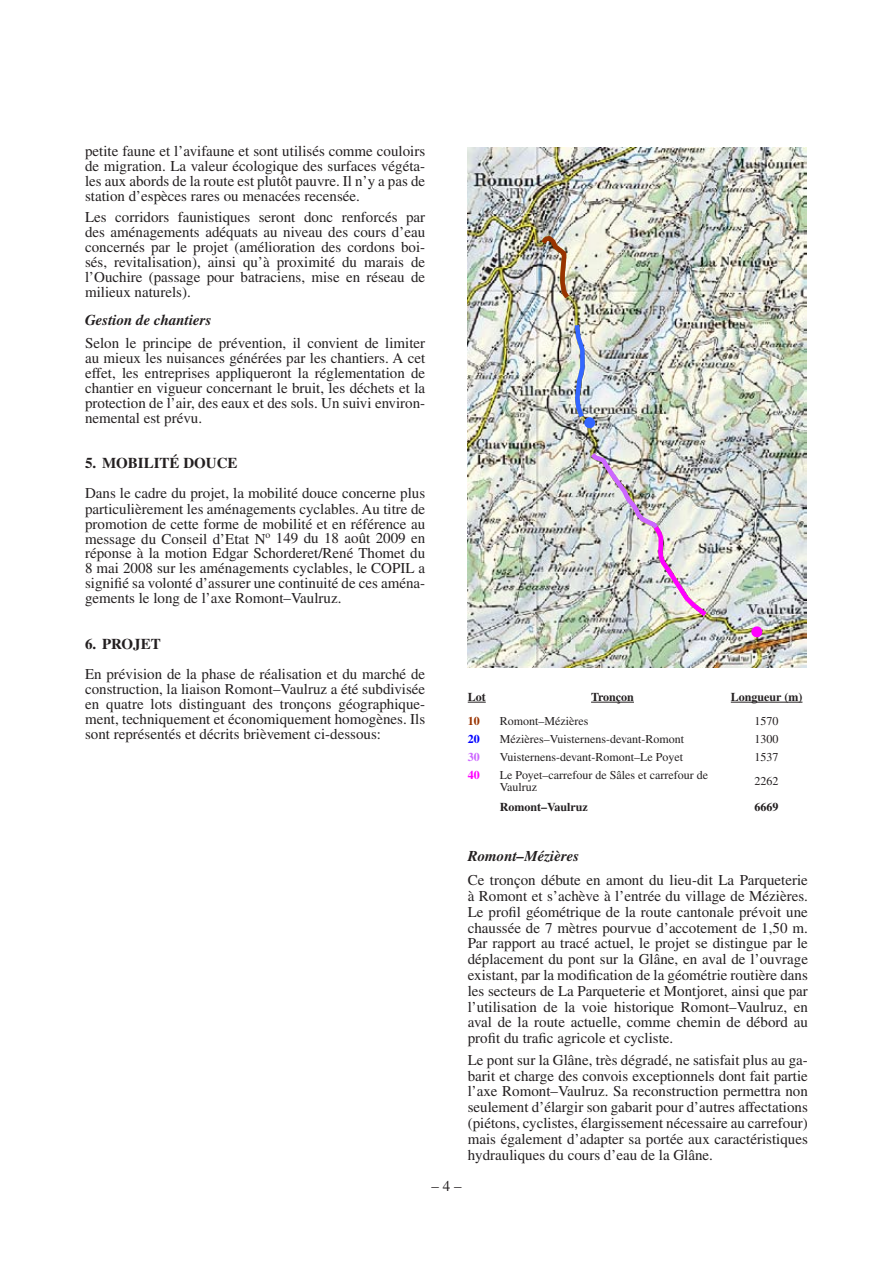
<style>
.page{position:relative;width:893px;height:1263px;background:#fff}
.page>*{position:absolute;margin:0;border:0;box-sizing:border-box;transform-origin:0 0}
.t1{font:18.3px "Times New Roman";color:#000}
.t2{font:700 15.3px "Times New Roman";color:#000}
.t3{font:15px/15px "Times";color:#231f20;text-align:justify}
.t4{font:italic 700 15px "Times";color:#231f20}
.t5{font:700 15px "Times";color:#231f20}
.t6{font:12px/12px "Times";color:#231f20}
.t7{font:700 12px "Times";color:#231f20}
.t8{font:700 12px "Times";color:#930}
.t9{font:700 12px "Times";color:#00f}
.t10{font:700 12px "Times";color:#c6f}
.t11{font:700 12px "Times";color:#f0f}
</style>
<div class="page">
<svg style="left:468px;top:702px;width:18px;height:1px"></svg>
<hr style="left:591px;top:702px;width:43px;height:1px;background:#231f20">
<hr style="left:731px;top:702px;width:71px;height:1px;background:#231f20">
<img style="left:468px;top:147px;width:339px;height:521px">
<img style="left:537px;top:233px;width:36px;height:70px">
<svg style="left:572px;top:320px;width:16px;height:102px;background:#a6b5d4"></svg>
<img style="left:586px;top:448px;width:126px;height:173px">
<div style="left:751px;top:626px;width:11px;height:11px;background:#f0f;border-radius:50%"></div>
<div style="left:584px;top:417px;width:11px;height:11px;background:#36f;border-radius:50%"></div>
<p class="t3" style="left:85px;top:144px;width:342px">petite faune et l’avifaune et sont utilisés comme couloirs de migration. La valeur écologique des surfaces végéta&shy;les aux abords de la route est plutôt pauvre. Il n’y a pas de station d’espèces rares ou menacées recensée.</p>
<p class="t3" style="left:85px;top:210px;width:342px">Les corridors faunistiques seront donc renforcés par des aménagements adéquats au niveau des cours d’eau concernés par le projet (amélioration des cordons boi&shy;sés, revitalisation), ainsi qu’à proximité du marais de l’Ouchire (passage pour batraciens, mise en réseau de milieux naturels).</p>
<p class="t4" style="left:85px;top:311px;width:128px">Gestion de chantiers</p>
<p class="t3" style="left:85px;top:336px;width:342px">Selon le principe de prévention, il convient de limiter au mieux les nuisances générées par les chantiers. A cet effet, les entreprises appliqueront la réglementation de chantier en vigueur concernant le bruit, les déchets et la protection de l’air, des eaux et des sols. Un suivi environ&shy;nemental est prévu.</p>
<p class="t5" style="left:85px;top:454px;width:143px">5. Mobilité douce</p>
<p class="t3" style="left:85px;top:486px;width:342px">Dans le cadre du projet, la mobilité douce concerne plus particulièrement les aménagements cyclables. Au titre de promotion de cette forme de mobilité et en référence au message du Conseil d’Etat N<sup>o</sup> 149 du 18 août 2009 en réponse à la motion Edgar Schorderet/René Thomet du 8 mai 2008 sur les aménagements cyclables, le COPIL a signifié sa volonté d’assurer une continuité de ces aména&shy;gements le long de l’axe Romont–Vaulruz.</p>
<p class="t5" style="left:85px;top:634px;width:77px">6. Projet</p>
<p class="t3" style="left:85px;top:666px;width:342px">En prévision de la phase de réalisation et du marché de construction, la liaison Romont–Vaulruz a été subdivisée en quatre lots distinguant des tronçons géographique&shy;ment, techniquement et économiquement homogènes. Ils sont représentés et décrits brièvement ci-dessous:</p>
<p class="t7" style="left:468px;top:690px;width:19px">Lot</p>
<p class="t7" style="left:591px;top:690px;width:44px">Tronçon</p>
<p class="t7" style="left:731px;top:690px;width:73px">Longueur (m)</p>
<p class="t8" style="left:468px;top:714px;width:13px">10</p>
<p class="t6" style="left:500px;top:715px;width:90px">Romont–Mézières</p>
<p class="t6" style="left:755px;top:715px;width:26px">1570</p>
<p class="t9" style="left:468px;top:731px;width:13px">20</p>
<p class="t6" style="left:500px;top:733px;width:186px">Mézières–Vuisternens-devant-Romont</p>
<p class="t6" style="left:755px;top:733px;width:26px">1300</p>
<p class="t10" style="left:468px;top:749px;width:13px">30</p>
<p class="t6" style="left:500px;top:750px;width:185px">Vuisternens-devant-Romont–Le Poyet</p>
<p class="t6" style="left:755px;top:750px;width:26px">1537</p>
<p class="t11" style="left:468px;top:767px;width:13px">40</p>
<p class="t6" style="left:500px;top:768px;width:210px">Le Poyet–carrefour de Sâles et carrefour de<br>Vaulruz</p>
<p class="t6" style="left:755px;top:774px;width:26px">2262</p>
<p class="t7" style="left:500px;top:799px;width:90px">Romont–Vaulruz</p>
<p class="t7" style="left:755px;top:799px;width:26px">6669</p>
<p class="t2" style="left:273px;top:708px;width:25px">Lot</p>
<p class="t2" style="left:528px;top:708px;width:58px">Tronçon</p>
<p class="t4" style="left:468px;top:847px;width:113px">Romont–Mézières</p>
<p class="t3" style="left:468px;top:872px;width:342px;line-height:15.8px">Ce tronçon débute en amont du lieu-dit La Parqueterie à Romont et s’achève à l’entrée du village de Mézières.<br>Le profil géométrique de la route cantonale prévoit une chaussée de 7 mètres pourvue d’accotement de 1,50 m.<br>Par rapport au tracé actuel, le projet se distingue par le déplacement du pont sur la Glâne, en aval de l’ouvrage existant, par la modification de la géométrie routière dans les secteurs de La Parqueterie et Montjoret, ainsi que par l’utilisation de la voie historique Romont–Vaulruz, en aval de la route actuelle, comme chemin de débord au profit du trafic agricole et cycliste.</p>
<p class="t3" style="left:468px;top:1052px;width:342px;line-height:15.8px">Le pont sur la Glâne, très dégradé, ne satisfait plus au ga&shy;barit et charge des convois exceptionnels dont fait partie l’axe Romont–Vaulruz. Sa reconstruction permettra non seulement d’élargir son gabarit pour d’autres affectations (piétons, cyclistes, élargissement nécessaire au carrefour) mais également d’adapter sa portée aux caractéristiques hydrauliques du cours d’eau de la Glâne.</p>
<p class="t1" style="left:619px;top:988px;width:38px">– 7 –</p>
<p class="t3" style="left:431px;top:1178px;width:31px">– 4 –</p>
</div>
